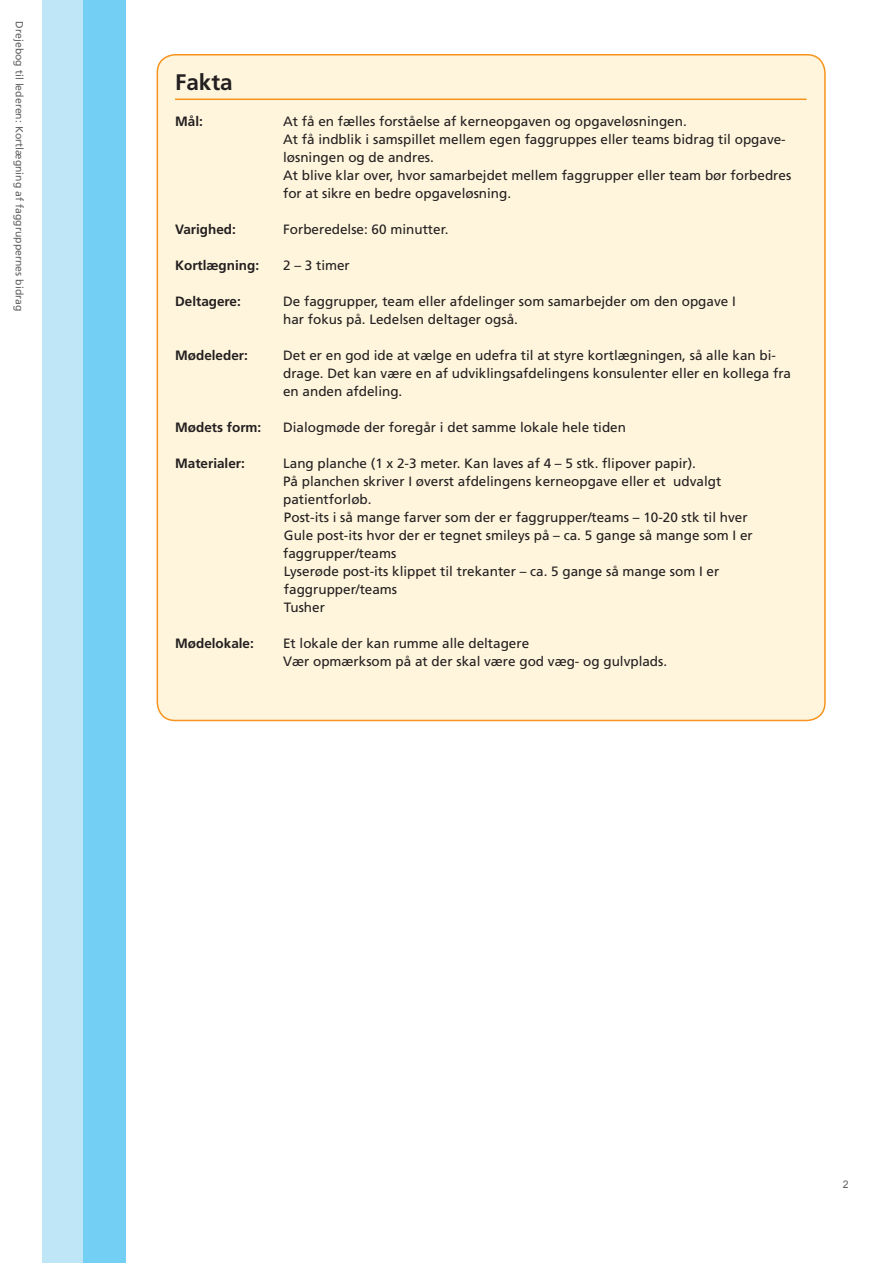
<style>
.page{position:relative;width:893px;height:1263px;background:#fff}
.page>*{position:absolute;margin:0;border:0;box-sizing:border-box;transform-origin:0 0}
.OVERSKRIFT-START_FAK{font:700 22.5px "Frutiger";color:#231f20}
.BRØD-START_FAKTABOKS{font:13.5px/18px "Frutiger";color:#231f20}
.BRØD-START_FAKTABOKS-2{font:700 13.5px "Frutiger";color:#231f20}
.t1{font:10.5px "Frutiger";color:#636366}
.paginering{font:10.5px "Arial";color:#636366}
</style>
<div class="page">
<div style="left:82px;top:0;width:44px;height:1263px;background:#73d0f4"></div>
<div style="left:42px;top:0;width:40px;height:1263px;background:#bee6f7"></div>
<div style="left:157px;top:55px;width:668px;height:665px;background:#fef5dc;border-radius:18px"></div>
<hr style="left:175px;top:99px;width:632px;height:1px;background:#f7931d">
<p class="t1" style="left:26px;top:21px;width:291px;rotate:90deg">Drejebog til lederen: Kortlægning af faggruppernes bidrag</p>
<p class="OVERSKRIFT-START_FAK" style="left:175px;top:69px;width:59px">Fakta</p>
<p class="BRØD-START_FAKTABOKS-2" style="left:175px;top:113px;width:29px">Mål:</p>
<p class="BRØD-START_FAKTABOKS" style="left:283px;top:112px;width:405px">At få en fælles forståelse af kerneopgaven og opgaveløsningen.</p>
<p class="BRØD-START_FAKTABOKS" style="left:283px;top:130px;width:504px">At få indblik i samspillet mellem egen faggruppes eller teams bidrag til opgave-</p>
<p class="BRØD-START_FAKTABOKS" style="left:283px;top:148px;width:152px">løsningen og de andres.</p>
<p class="BRØD-START_FAKTABOKS" style="left:283px;top:166px;width:510px">At blive klar over, hvor samarbejdet mellem faggrupper eller team bør forbedres for at sikre en bedre opgaveløsning.</p>
<p class="BRØD-START_FAKTABOKS-2" style="left:175px;top:221px;width:62px">Varighed:</p>
<p class="BRØD-START_FAKTABOKS" style="left:283px;top:220px;width:167px">Forberedelse: 60 minutter.</p>
<p class="BRØD-START_FAKTABOKS-2" style="left:175px;top:257px;width:86px">Kortlægning:</p>
<p class="BRØD-START_FAKTABOKS" style="left:283px;top:256px;width:68px">2 – 3 timer</p>
<p class="BRØD-START_FAKTABOKS-2" style="left:175px;top:293px;width:67px">Deltagere:</p>
<p class="BRØD-START_FAKTABOKS" style="left:283px;top:292px;width:454px">De faggrupper, team eller afdelinger som samarbejder om den opgave I har fokus på. Ledelsen deltager også.</p>
<p class="BRØD-START_FAKTABOKS-2" style="left:175px;top:347px;width:74px">Mødeleder:</p>
<p class="BRØD-START_FAKTABOKS" style="left:283px;top:346px;width:494px">Det er en god ide at vælge en udefra til at styre kortlægningen, så alle kan bi-</p>
<p class="BRØD-START_FAKTABOKS" style="left:283px;top:364px;width:509px">drage. Det kan være en af udviklingsafdelingens konsulenter eller en kollega fra en anden afdeling.</p>
<p class="BRØD-START_FAKTABOKS-2" style="left:175px;top:419px;width:88px">Mødets form:</p>
<p class="BRØD-START_FAKTABOKS" style="left:283px;top:418px;width:344px">Dialogmøde der foregår i det samme lokale hele tiden</p>
<p class="BRØD-START_FAKTABOKS-2" style="left:175px;top:455px;width:71px">Materialer:</p>
<p class="BRØD-START_FAKTABOKS" style="left:283px;top:454px;width:414px">Lang planche (1 x 2-3 meter. Kan laves af 4 – 5 stk. flipover papir).</p>
<p class="BRØD-START_FAKTABOKS" style="left:283px;top:472px;width:440px">På planchen skriver I øverst afdelingens kerneopgave eller et udvalgt</p>
<p class="BRØD-START_FAKTABOKS" style="left:283px;top:490px;width:90px">patientforløb.</p>
<p class="BRØD-START_FAKTABOKS" style="left:284px;top:508px;width:465px">Post-its i så mange farver som der er faggrupper/teams – 10-20 stk til hver</p>
<p class="BRØD-START_FAKTABOKS" style="left:284px;top:526px;width:470px">Gule post-its hvor der er tegnet smileys på – ca. 5 gange så mange som I er</p>
<p class="BRØD-START_FAKTABOKS" style="left:283px;top:544px;width:115px">faggrupper/teams</p>
<p class="BRØD-START_FAKTABOKS" style="left:284px;top:562px;width:437px">Lyserøde post-its klippet til trekanter – ca. 5 gange så mange som I er</p>
<p class="BRØD-START_FAKTABOKS" style="left:284px;top:580px;width:115px">faggrupper/teams</p>
<p class="BRØD-START_FAKTABOKS" style="left:284px;top:598px;width:43px">Tusher</p>
<p class="BRØD-START_FAKTABOKS-2" style="left:175px;top:635px;width:80px">Mødelokale:</p>
<p class="BRØD-START_FAKTABOKS" style="left:283px;top:634px;width:248px">Et lokale der kan rumme alle deltagere</p>
<p class="BRØD-START_FAKTABOKS" style="left:283px;top:652px;width:386px">Vær opmærksom på at der skal være god væg- og gulvplads.</p>
<p class="paginering" style="left:843px;top:1177px;width:7px">2</p>
</div>
